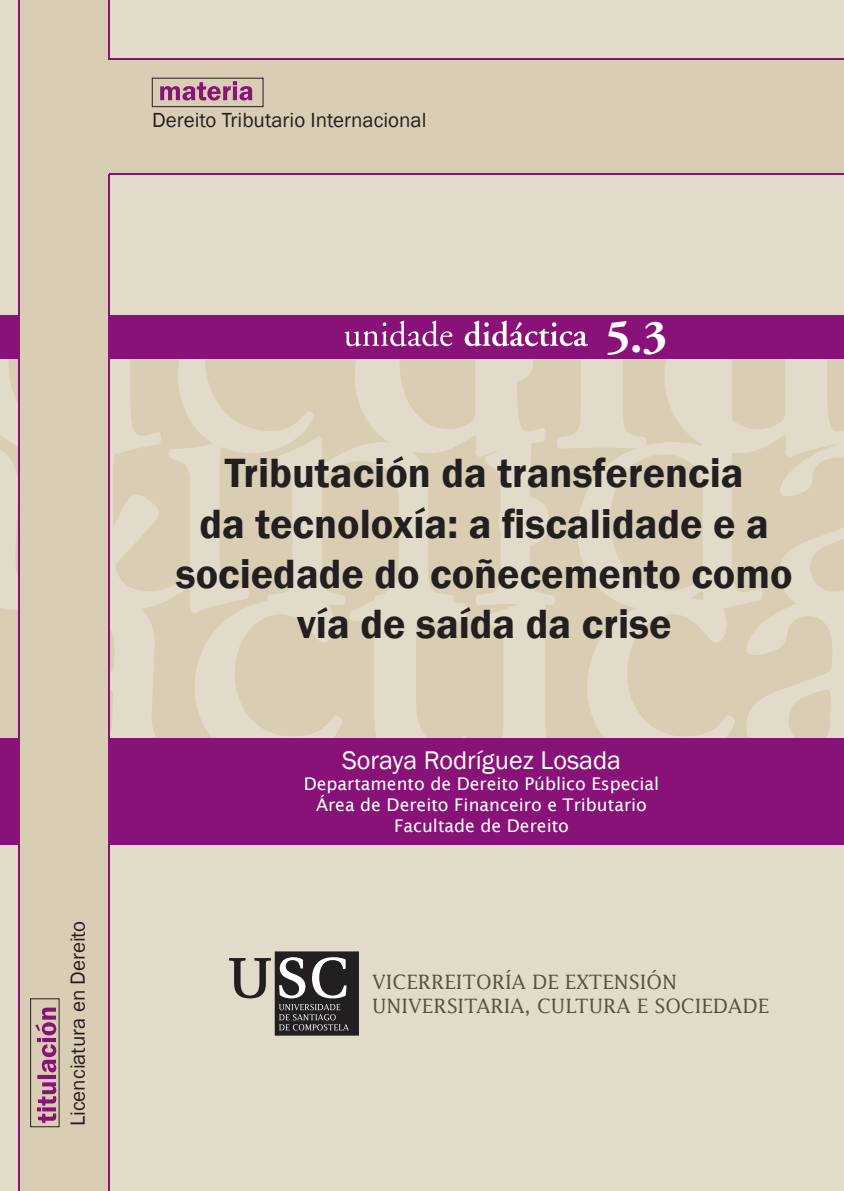
<style>
.page{position:relative;width:844px;height:1191px;background:#fff}
.page>*{position:absolute;margin:0;border:0;box-sizing:border-box;transform-origin:0 0}
.t1{font:700 47.25px "Adobe Garamond Pro";color:#fff}
.t2{font:600 42px/50.4px "Franklin Gothic";color:#231f20;text-align:center}
.t3{font:26.25px "Franklin Gothic";color:#fff}
.t4{font:21px "Franklin Gothic";color:#231f20}
.t5{font:19.78px/23.6px "Lucida";color:#595240}
.t6{font:17.5px/21px "Lucida Sans";color:#fff;text-align:center}
</style>
<div class="page">
<div style="left:0;top:0;width:843px;height:1191px;background:#e3dbc9"></div>
<svg style="left:264px;top:358px;width:579px;height:118px;fill:#d9ceb3"></svg>
<svg style="left:0;top:476px;width:843px;height:262px;fill:#d9ceb3"></svg>
<svg style="left:0;top:358px;width:18px;height:255px"></svg>
<div style="left:0;top:738px;width:843px;height:106px;background:#881277"></div>
<div style="left:0;top:315px;width:843px;height:43px;background:#881277"></div>
<div style="left:18px;top:0;width:90px;height:1191px;background:#d9ceb3"></div>
<hr style="left:18px;top:0;width:2px;height:1191px;background:#881277">
<hr style="left:108px;top:0;width:1px;height:1191px;background:#881277">
<svg style="left:345px;top:320px;width:243px;height:26px"></svg>
<div style="left:83px;top:60px;width:760px;height:113px;background:#d9ceb3"></div>
<svg style="left:30px;top:77px;width:234px;height:1050px"></svg>
<hr style="left:109px;top:173px;width:734px;height:2px;background:#881277">
<hr style="left:109px;top:58px;width:734px;height:2px;background:#881277">
<div style="left:275px;top:951px;width:84px;height:84px;background:#231f20"></div>
<svg style="left:229px;top:958px;width:42px;height:40px"></svg>
<svg style="left:279px;top:957px;width:26px;height:41px"></svg>
<svg style="left:312px;top:957px;width:34px;height:41px"></svg>
<svg style="left:279px;top:1004px;width:69px;height:26px"></svg>
<p class="t4" style="left:152px;top:107px;width:276px">Dereito Tributario Internacional</p>
<p class="t4" style="left:65px;top:1126px;width:207px;rotate:-90deg">Licenciatura en Dereito</p>
<p class="t1" style="left:605px;top:310px;width:63px">5.3</p>
<p class="t2" style="left:176px;top:448px;width:618px">Tributación da transferencia<br>da tecnoloxía: a fiscalidade e a sociedade do coñecemento como vía de saída da crise</p>
<p class="t3" style="left:342px;top:743px;width:280px">Soraya Rodríguez Losada</p>
<p class="t6" style="left:303px;top:773px;width:357px">Departamento de Dereito Público Especial<br>Área de Dereito Financeiro e Tributario<br>Facultade de Dereito</p>
<p class="t5" style="left:372px;top:970px;width:398px">VICERREITORÍA DE EXTENSIÓN<br>UNIVERSITARIA, CULTURA E SOCIEDADE</p>
</div>
